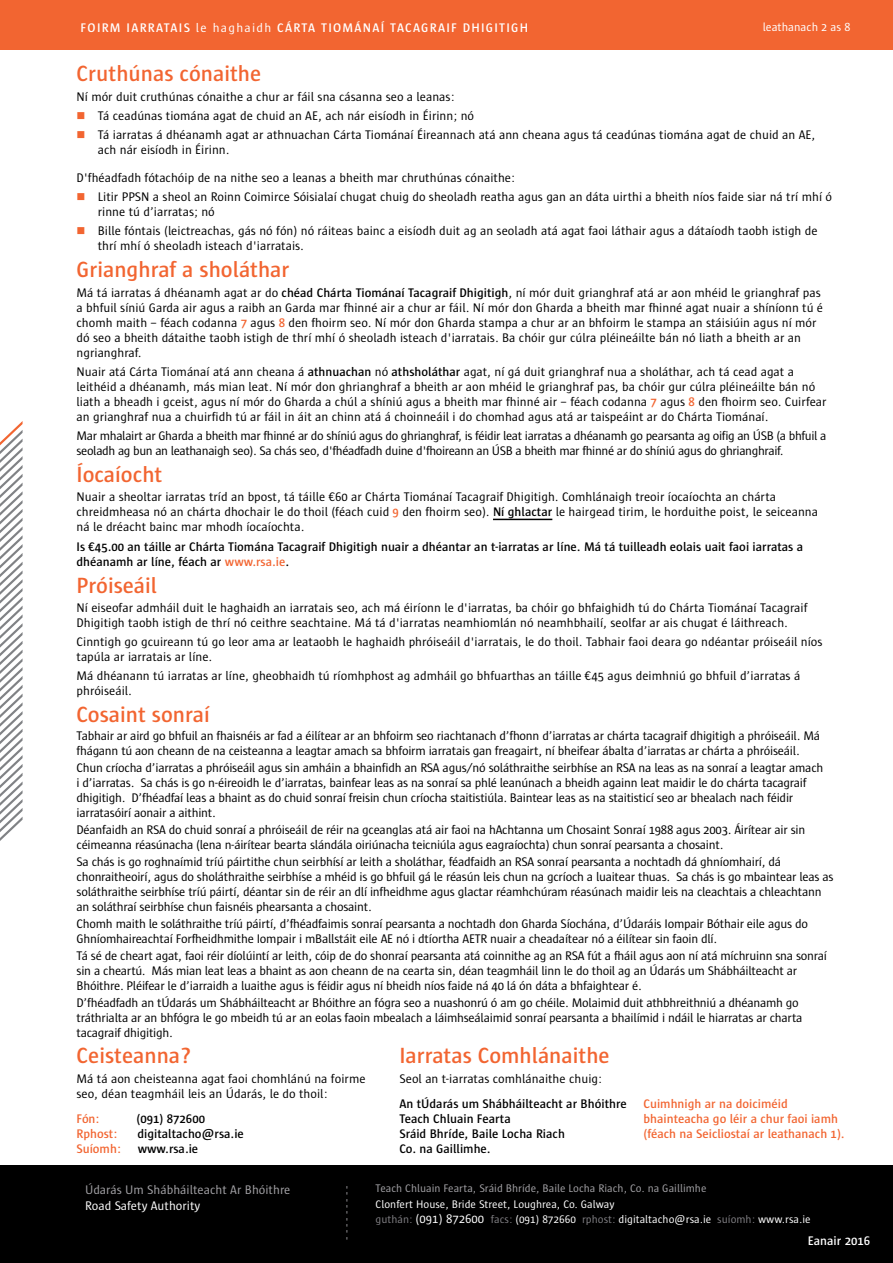
<style>
.page{position:relative;width:893px;height:1263px;background:#fff}
.page>*{position:absolute;margin:0;border:0;box-sizing:border-box;transform-origin:0 0}
.t1{font:600 22.5px "Sun";color:#f26531}
.t2{font:12.75px/15px "Sun";color:#000}
.t3{font:12.75px/15px "Sun";letter-spacing:-.02em;color:#000}
.t4{font:600 12.75px/15px "Sun";color:#000}
.t5{font:600 12.75px/15px "Sun";color:#f26531}
.t6{font:600 12.75px "Sun";letter-spacing:.1em;color:#fff}
.t7{font:12.75px "Sun";color:#a3a2a6}
.t8{font:12.75px "Sun";color:#fff}
.t9{font:600 12.75px "Sun";color:#fff}
.t10{font:12px "Sun";color:#fff}
.t11{font:11.25px/15px "Sun";color:#fff}
.t12{font:11.25px "Sun";color:#a3a2a6}
.s1{font-weight:400}
.s2{font-weight:600}
.s3{font-weight:600;color:#f26531}
.s4{color:#f26531}
.s5{color:#807f83}
.s6{font-size:12.75px}
</style>
<div class="page">
<div style="left:0;top:1165px;width:893px;height:98px;background:#000"></div>
<svg style="left:0;top:421px;width:23px;height:420px"></svg>
<div style="left:0;top:0;width:893px;height:50px;background:#f26531"></div>
<hr style="left:493px;top:519px;width:59px;height:1px;background:#000">
<p class="t6" style="left:81px;top:21px;width:449px">FOIRM IARRATAIS <span class="s1">le haghaidh</span> CÁRTA TIOMÁNAÍ TACAGRAIF DHIGITIGH</p>
<p class="t10" style="left:763px;top:21px;width:89px">leathanach 2 as 8</p>
<h1 class="t1" style="left:77px;top:62px;width:186px">Cruthúnas cónaithe</h1>
<p class="t2" style="left:98px;top:87px;width:719px;line-height:19.2px;text-indent:-21px">Ní mór duit cruthúnas cónaithe a chur ar fáil sna cásanna seo a leanas:<br>Tá ceadúnas tiomána agat de chuid an AE, ach nár eisíodh in Éirinn; nó<br>Tá iarratas á dhéanamh agat ar athnuachan Cárta Tiománaí Éireannach atá ann cheana agus tá ceadúnas tiomána agat de chuid an AE,</p>
<p class="t2" style="left:77px;top:136px;width:440px;line-height:27.8px;text-indent:21px">ach nár eisíodh in Éirinn.<br>D'fhéadfadh fótachóip de na nithe seo a leanas a bheith mar chruthúnas cónaithe:</p>
<p class="t2" style="left:98px;top:189px;width:736px">Litir PPSN a sheol an Roinn Coimirce Sóisialaí chugat chuig do sheoladh reatha agus gan an dáta uirthi a bheith níos faide siar ná trí mhí ó rinne tú d’iarratas; nó</p>
<p class="t2" style="left:98px;top:224px;width:721px">Bille fóntais (leictreachas, gás nó fón) nó ráiteas bainc a eisíodh duit ag an seoladh atá agat faoi láthair agus a dátaíodh taobh istigh de thrí mhí ó sheoladh isteach d'iarratais.</p>
<h1 class="t1" style="left:77px;top:258px;width:215px">Grianghraf a sholáthar</h1>
<p class="t2" style="left:77px;top:285px;width:748px">Má tá iarratas á dhéanamh agat ar do <span class="s2">chéad Chárta Tiománaí Tacagraif Dhigitigh</span>, ní mór duit grianghraf atá ar aon mhéid le grianghraf pas a bhfuil síniú Garda air agus a raibh an Garda mar fhinné air a chur ar fáil. Ní mór don Gharda a bheith mar fhinné agat nuair a shíníonn tú é chomh maith – féach codanna <span class="s3">7</span> agus <span class="s3">8</span> den fhoirm seo. Ní mór don Gharda stampa a chur ar an bhfoirm le stampa an stáisiúin agus ní mór dó seo a bheith dátaithe taobh istigh de thrí mhí ó sheoladh isteach d'iarratais. Ba chóir gur cúlra pléineáilte bán nó liath a bheith ar an ngrianghraf.</p>
<p class="t2" style="left:77px;top:364px;width:752px">Nuair atá Cárta Tiománaí atá ann cheana á <span class="s2">athnuachan</span> nó <span class="s2">athsholáthar</span> agat, ní gá duit grianghraf nua a sholáthar, ach tá cead agat a leithéid a dhéanamh, más mian leat. Ní mór don ghrianghraf a bheith ar aon mhéid le grianghraf pas, ba chóir gur cúlra pléineáilte bán nó liath a bheadh i gceist, agus ní mór do Gharda a chúl a shíniú agus a bheith mar fhinné air – féach codanna <span class="s3">7</span> agus <span class="s3">8</span> den fhoirm seo. Cuirfear an grianghraf nua a chuirfidh tú ar fáil in áit an chinn atá á choinneáil i do chomhad agus atá ar taispeáint ar do Chárta Tiománaí.</p>
<p class="t3" style="left:77px;top:428px;width:751px">Mar mhalairt ar Gharda a bheith mar fhinné ar do shíniú agus do ghrianghraf, is féidir leat iarratas a dhéanamh go pearsanta ag oifig an ÚSB (a bhfuil a seoladh ag bun an leathanaigh seo). Sa chás seo, d'fhéadfadh duine d'fhoireann an ÚSB a bheith mar fhinné ar do shíniú agus do ghrianghraif.</p>
<h1 class="t1" style="left:77px;top:462px;width:87px">Íocaíocht</h1>
<p class="t2" style="left:77px;top:490px;width:743px">Nuair a sheoltar iarratas tríd an bpost, tá táille €60 ar Chárta Tiománaí Tacagraif Dhigitigh. Comhlánaigh treoir íocaíochta an chárta chreidmheasa nó an chárta dhochair le do thoil (féach cuid <span class="s3">9</span> den fhoirm seo). <span class="s2">Ní ghlactar</span> le hairgead tirim, le horduithe poist, le seiceanna ná le dréacht bainc mar mhodh íocaíochta.</p>
<p class="t4" style="left:77px;top:539px;width:728px">Is €45.00 an táille ar Chárta Tiomána Tacagraif Dhigitigh nuair a dhéantar an t-iarratas ar líne. Má tá tuilleadh eolais uait faoi iarratas a dhéanamh ar líne, féach ar <span class="s4">www.rsa.ie</span>.</p>
<h1 class="t1" style="left:77px;top:573px;width:82px">Próiseáil</h1>
<p class="t2" style="left:77px;top:600px;width:732px">Ní eiseofar admháil duit le haghaidh an iarratais seo, ach má éiríonn le d'iarratas, ba chóir go bhfaighidh tú do Chárta Tiománaí Tacagraif<br>Dhigitigh taobh istigh de thrí nó ceithre seachtaine. Má tá d'iarratas neamhiomlán nó neamhbhailí, seolfar ar ais chugat é láithreach.</p>
<p class="t2" style="left:77px;top:634px;width:748px">Cinntigh go gcuireann tú go leor ama ar leataobh le haghaidh phróiseáil d'iarratais, le do thoil. Tabhair faoi deara go ndéantar próiseáil níos tapúla ar iarratais ar líne.</p>
<p class="t2" style="left:77px;top:669px;width:725px">Má dhéanann tú iarratas ar líne, gheobhaidh tú ríomhphost ag admháil go bhfuarthas an táille €45 agus deimhniú go bhfuil d’iarratas á phróiseáil.</p>
<h1 class="t1" style="left:77px;top:703px;width:135px">Cosaint sonraí</h1>
<p class="t3" style="left:77px;top:728px;width:745px">Tabhair ar aird go bhfuil an fhaisnéis ar fad a éilítear ar an bhfoirm seo riachtanach d’fhonn d’iarratas ar chárta tacagraif dhigitigh a phróiseáil. Má fhágann tú aon cheann de na ceisteanna a leagtar amach sa bhfoirm iarratais gan freagairt, ní bheifear ábalta d’iarratas ar chárta a phróiseáil.</p>
<p class="t3" style="left:77px;top:760px;width:748px">Chun críocha d’iarratas a phróiseáil agus sin amháin a bhainfidh an RSA agus/nó soláthraithe seirbhíse an RSA na leas as na sonraí a leagtar amach i d’iarratas. Sa chás is go n-éireoidh le d’iarratas, bainfear leas as na sonraí sa phlé leanúnach a bheidh againn leat maidir le do chárta tacagraif dhigitigh. D’fhéadfaí leas a bhaint as do chuid sonraí freisin chun críocha staitistiúla. Baintear leas as na staitisticí seo ar bhealach nach féidir iarratasóirí aonair a aithint.</p>
<p class="t3" style="left:77px;top:822px;width:730px">Déanfaidh an RSA do chuid sonraí a phróiseáil de réir na gceanglas atá air faoi na hAchtanna um Chosaint Sonraí 1988 agus 2003. Áirítear air sin céimeanna réasúnacha (lena n-áirítear bearta slándála oiriúnacha teicniúla agus eagraíochta) chun sonraí pearsanta a chosaint.</p>
<p class="t3" style="left:77px;top:854px;width:758px">Sa chás is go roghnaímid tríú páirtithe chun seirbhísí ar leith a sholáthar, féadfaidh an RSA sonraí pearsanta a nochtadh dá ghníomhairí, dá chonraitheoirí, agus do sholáthraithe seirbhíse a mhéid is go bhfuil gá le réasún leis chun na gcríoch a luaitear thuas. Sa chás is go mbaintear leas as soláthraithe seirbhíse tríú páirtí, déantar sin de réir an dlí infheidhme agus glactar réamhchúram réasúnach maidir leis na cleachtais a chleachtann an soláthraí seirbhíse chun faisnéis phearsanta a chosaint.</p>
<p class="t3" style="left:77px;top:916px;width:733px">Chomh maith le soláthraithe tríú páirtí, d’fhéadfaimis sonraí pearsanta a nochtadh don Gharda Síochána, d’Údaráis Iompair Bóthair eile agus do<br>Ghníomhaireachtaí Forfheidhmithe Iompair i mBallstáit eile AE nó i dtíortha AETR nuair a cheadaítear nó a éilítear sin faoin dlí.</p>
<p class="t3" style="left:77px;top:948px;width:752px">Tá sé de cheart agat, faoi réir díolúintí ar leith, cóip de do shonraí pearsanta atá coinnithe ag an RSA fút a fháil agus aon ní atá míchruinn sna sonraí sin a cheartú. Más mian leat leas a bhaint as aon cheann de na cearta sin, déan teagmháil linn le do thoil ag an Údarás um Shábháilteacht ar<br>Bhóithre. Pléifear le d’iarraidh a luaithe agus is féidir agus ní bheidh níos faide ná 40 lá ón dáta a bhfaightear é.</p>
<p class="t3" style="left:77px;top:995px;width:727px">D’fhéadfadh an tÚdarás um Shábháilteacht ar Bhóithre an fógra seo a nuashonrú ó am go chéile. Molaimid duit athbhreithniú a dhéanamh go tráthrialta ar an bhfógra le go mbeidh tú ar an eolas faoin mbealach a láimhseálaimid sonraí pearsanta a bhailímid i ndáil le hiarratas ar charta tacagraif dhigitigh.</p>
<h1 class="t1" style="left:77px;top:1044px;width:116px">Ceisteanna?</h1>
<p class="t2" style="left:77px;top:1071px;width:291px">Má tá aon cheisteanna agat faoi chomhlánú na foirme seo, déan teagmháil leis an Údarás, le do thoil:</p>
<h1 class="t1" style="left:399px;top:1044px;width:212px">Iarratas Comhlánaithe</h1>
<p class="t2" style="left:399px;top:1071px;width:204px">Seol an t-iarratas comhlánaithe chuig:</p>
<p class="t4" style="left:399px;top:1096px;width:229px">An tÚdarás um Shábháilteacht ar Bhóithre<br>Teach Chluain Fearta<br>Sráid Bhríde, Baile Locha Riach<br>Co. na Gaillimhe.</p>
<p class="t5" style="left:643px;top:1096px;width:203px">Cuimhnigh ar na doiciméid bhainteacha go léir a chur faoi iamh (féach na Seicliostaí ar leathanach 1).</p>
<p class="t5" style="left:77px;top:1111px;width:24px">Fón:</p>
<p class="t4" style="left:136px;top:1111px;width:70px">(091) 872600</p>
<p class="t5" style="left:77px;top:1126px;width:42px">Rphost:</p>
<p class="t4" style="left:138px;top:1126px;width:108px">digitaltacho@rsa.ie</p>
<p class="t5" style="left:77px;top:1141px;width:46px">Suíomh:</p>
<p class="t4" style="left:138px;top:1141px;width:62px">www.rsa.ie</p>
<p class="t7" style="left:85px;top:1182px;width:207px">Údarás Um Shábháilteacht Ar Bhóithre</p>
<p class="t8" style="left:85px;top:1199px;width:117px">Road Safety Authority</p>
<p class="t7" style="left:340px;top:1239px;width:55px;rotate:-90deg">- - - - - - - - -</p>
<p class="t12" style="left:376px;top:1183px;width:332px">Teach Chluain Fearta, Sráid Bhríde, Baile Locha Riach, Co. na Gaillimhe</p>
<p class="t11" style="left:376px;top:1197px;width:436px">Clonfert House, Bride Street, Loughrea, Co. Galway<br><span class="s5">guthán:</span> <span class="s6">(091) 872600</span> <span class="s5">facs:</span> (091) 872660 <span class="s5">rphost:</span> digitaltacho@rsa.ie <span class="s5">suíomh:</span> www.rsa.ie</p>
<p class="t9" style="left:808px;top:1233px;width:64px">Eanair 2016</p>
</div>
